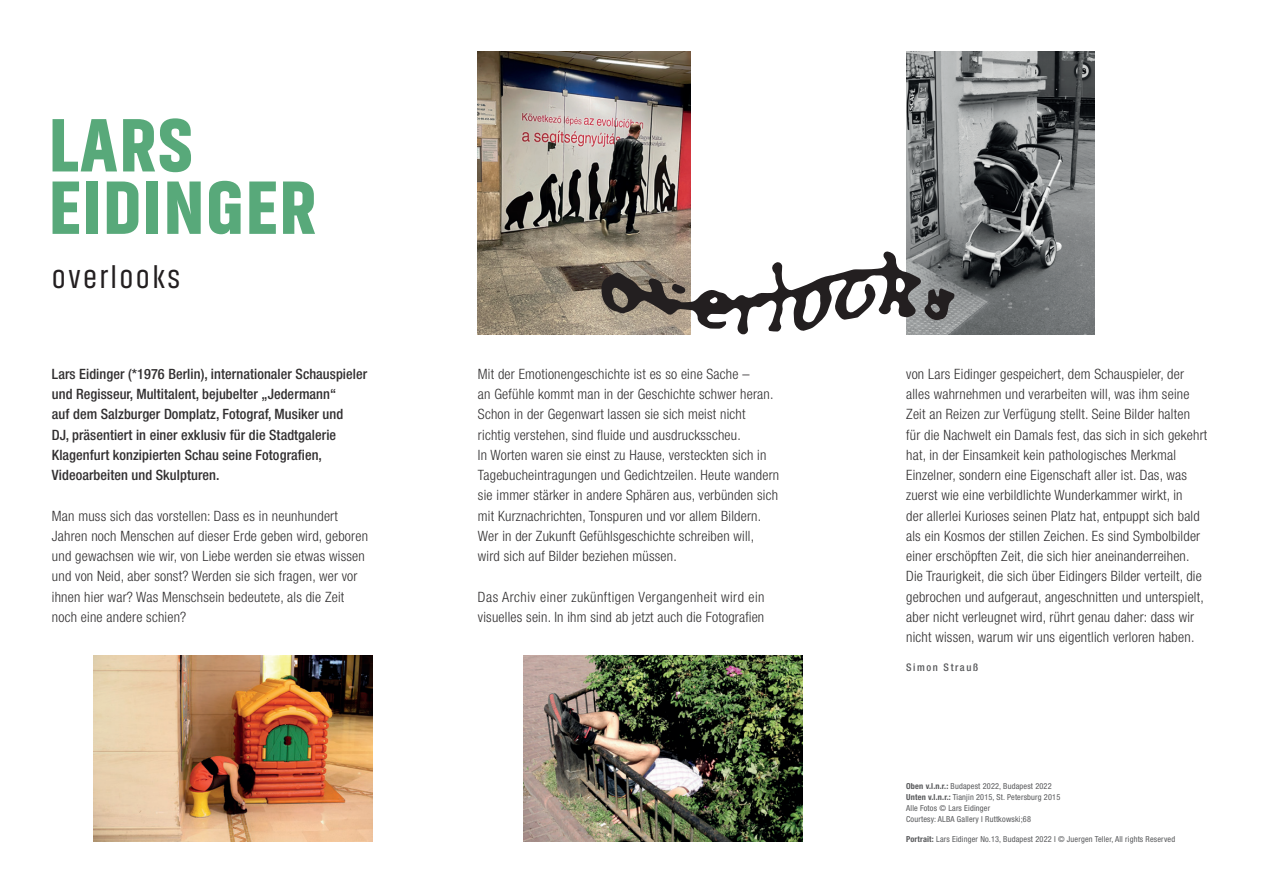
<style>
.page{position:relative;width:1263px;height:893px;background:#fff}
.page>*{position:absolute;margin:0;border:0;box-sizing:border-box;transform-origin:0 0}
.t1{font:900 75.6px/62.4px "Akhand";letter-spacing:.02em;color:#58a97a}
.t2{font:31.65px "Akhand";letter-spacing:.075em;color:#231f20}
.t3{font:300 condensed 14.25px/20.2px "Helvetica Neue LT Pro";letter-spacing:.015em;color:#312f30}
.t4{font:500 condensed 14.25px/20.2px "Helvetica Neue LT Pro";letter-spacing:.005em;color:#312f30}
.t5{font:300 condensed 14.25px/20.2px "Helvetica Neue LT Pro";letter-spacing:.035em;color:#312f30}
.t6{font:500 condensed 10.5px "Helvetica Neue LT Pro";letter-spacing:.15em;color:#57585a}
.t7{font:condensed 8.25px/11.2px "Helvetica Neue LT Pro";letter-spacing:.02em;color:#57585a}
.s1{font-weight:700}
</style>
<div class="page">
<img style="left:478px;top:51px;width:213px;height:284px">
<img style="left:906px;top:51px;width:189px;height:283px">
<img style="left:93px;top:656px;width:279px;height:186px">
<img style="left:523px;top:656px;width:279px;height:186px">
<svg style="left:601px;top:251px;width:353px;height:84px"></svg>
<h1 class="t1" style="left:49px;top:115px;width:269px">LARS<br>EIDINGER</h1>
<h2 class="t2" style="left:52px;top:261px;width:130px">overlooks</h2>
<p class="t4" style="left:52px;top:364px;width:317px">Lars Eidinger (*1976 Berlin), internationaler Schauspieler und Regisseur, Multitalent, bejubelter „Jedermann“<br>auf dem Salzburger Domplatz, Fotograf, Musiker und<br>DJ, präsentiert in einer exklusiv für die Stadtgalerie Klagenfurt konzipierten Schau seine Fotografien, Videoarbeiten und Skulpturen.</p>
<p class="t3" style="left:52px;top:505px;width:318px">Man muss sich das vorstellen: Dass es in neunhundert Jahren noch Menschen auf dieser Erde geben wird, geboren und gewachsen wie wir, von Liebe werden sie etwas wissen und von Neid, aber sonst? Werden sie sich fragen, wer vor ihnen hier war? Was Menschsein bedeutete, als die Zeit noch eine andere schien?</p>
<p class="t3" style="left:478px;top:364px;width:303px">Mit der Emotionengeschichte ist es so eine Sache –<br>an Gefühle kommt man in der Geschichte schwer heran.<br>Schon in der Gegenwart lassen sie sich meist nicht richtig verstehen, sind fluide und ausdrucksscheu.<br>In Worten waren sie einst zu Hause, versteckten sich in Tagebucheintragungen und Gedichtzeilen. Heute wandern sie immer stärker in andere Sphären aus, verbünden sich mit Kurznachrichten, Tonspuren und vor allem Bildern.<br>Wer in der Zukunft Gefühlsgeschichte schreiben will, wird sich auf Bilder beziehen müssen.</p>
<p class="t5" style="left:478px;top:586px;width:288px">Das Archiv einer zukünftigen Vergangenheit wird ein visuelles sein. In ihm sind ab jetzt auch die Fotografien</p>
<p class="t3" style="left:906px;top:364px;width:303px">von Lars Eidinger gespeichert, dem Schauspieler, der alles wahrnehmen und verarbeiten will, was ihm seine Zeit an Reizen zur Verfügung stellt. Seine Bilder halten für die Nachwelt ein Damals fest, das sich in sich gekehrt hat, in der Einsamkeit kein pathologisches Merkmal Einzelner, sondern eine Eigenschaft aller ist. Das, was zuerst wie eine verbildlichte Wunderkammer wirkt, in<br>der allerlei Kurioses seinen Platz hat, entpuppt sich bald als ein Kosmos der stillen Zeichen. Es sind Symbolbilder einer erschöpften Zeit, die sich hier aneinanderreihen.<br>Die Traurigkeit, die sich über Eidingers Bilder verteilt, die gebrochen und aufgeraut, angeschnitten und unterspielt, aber nicht verleugnet wird, rührt genau daher: dass wir nicht wissen, warum wir uns eigentlich verloren haben.</p>
<p class="t6" style="left:906px;top:661px;width:73px">Simon Strauß</p>
<p class="t7" style="left:906px;top:780px;width:156px"><span class="s1">Oben v.l.n.r.:</span> Budapest 2022, Budapest 2022<br><span class="s1">Unten v.l.n.r.:</span> Tianjin 2015, St. Petersburg 2015<br>Alle Fotos © Lars Eidinger<br>Courtesy: ALBA Gallery I Ruttkowski;68</p>
<p class="t7" style="left:906px;top:833px;width:270px"><span class="s1">Portrait:</span> Lars Eidinger No.13, Budapest 2022 I © Juergen Teller, All rights Reserved</p>
</div>
